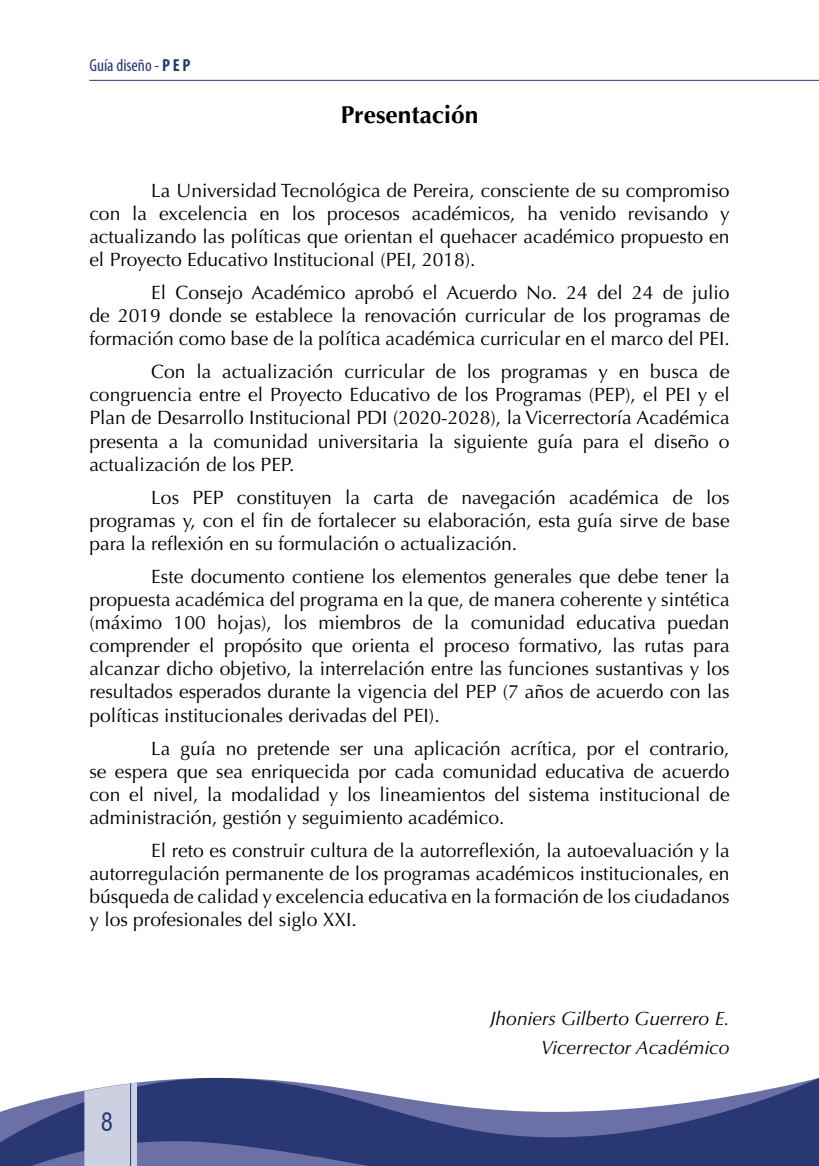
<style>
.page{position:relative;width:819px;height:1166px;background:#fff}
.page>*{position:absolute;margin:0;border:0;box-sizing:border-box;transform-origin:0 0}
.t1{font:700 24.5px "Optima";color:#000}
.t2{font:condensed 24.5px "Swiss 721 BT";color:#293773}
.t3{font:19.25px/23.1px "Optima";color:#000;text-align:justify}
.t4{font:italic 19.25px/28.9px "Optima";color:#000;text-align:right}
.t5{font:condensed 17.5px "Myriad Pro";color:#293773}
.s1{font-weight:700}
</style>
<div class="page">
<svg style="left:0;top:1078px;width:819px;height:88px;fill:#293773"></svg>
<svg style="left:84px;top:1083px;width:53px;height:83px;background:#ccd0e0"></svg>
<hr style="left:130px;top:1083px;width:1px;height:83px;background:#293773">
<hr style="left:89px;top:80px;width:730px;height:1px;background:#293773">
<p class="t5" style="left:89px;top:54px;width:103px">Guía diseño - <span class="s1">P E P</span></p>
<p class="t1" style="left:340px;top:100px;width:139px">Presentación</p>
<p class="t3" style="left:89px;top:179px;width:641px;text-indent:62px">La Universidad Tecnológica de Pereira, consciente de su compromiso con la excelencia en los procesos académicos, ha venido revisando y actualizando las políticas que orientan el quehacer académico propuesto en el Proyecto Educativo Institucional (PEI, 2018).</p>
<p class="t3" style="left:89px;top:281px;width:641px;text-indent:62px">El Consejo Académico aprobó el Acuerdo No. 24 del 24 de julio de 2019 donde se establece la renovación curricular de los programas de formación como base de la política académica curricular en el marco del PEI.</p>
<p class="t3" style="left:89px;top:360px;width:641px;text-indent:62px">Con la actualización curricular de los programas y en busca de congruencia entre el Proyecto Educativo de los Programas (PEP), el PEI y el Plan de Desarrollo Institucional PDI (2020-2028), la Vicerrectoría Académica presenta a la comunidad universitaria la siguiente guía para el diseño o actualización de los PEP.</p>
<p class="t3" style="left:89px;top:486px;width:641px;text-indent:62px">Los PEP constituyen la carta de navegación académica de los programas y, con el fin de fortalecer su elaboración, esta guía sirve de base para la reflexión en su formulación o actualización.</p>
<p class="t3" style="left:89px;top:565px;width:641px;text-indent:62px">Este documento contiene los elementos generales que debe tener la propuesta académica del programa en la que, de manera coherente y sintética (máximo 100 hojas), los miembros de la comunidad educativa puedan comprender el propósito que orienta el proceso formativo, las rutas para alcanzar dicho objetivo, la interrelación entre las funciones sustantivas y los resultados esperados durante la vigencia del PEP (7 años de acuerdo con las políticas institucionales derivadas del PEI).</p>
<p class="t3" style="left:89px;top:737px;width:641px;text-indent:62px">La guía no pretende ser una aplicación acrítica, por el contrario, se espera que sea enriquecida por cada comunidad educativa de acuerdo con el nivel, la modalidad y los lineamientos del sistema institucional de administración, gestión y seguimiento académico.</p>
<p class="t3" style="left:89px;top:839px;width:641px;text-indent:62px">El reto es construir cultura de la autorreflexión, la autoevaluación y la autorregulación permanente de los programas académicos institucionales, en búsqueda de calidad y excelencia educativa en la formación de los ciudadanos y los profesionales del siglo XXI.</p>
<p class="t2" style="left:101px;top:1107px;width:14px">8</p>
<p class="t4" style="left:490px;top:1004px;width:241px">Jhoniers Gilberto Guerrero E.<br>Vicerrector Académico</p>
</div>
